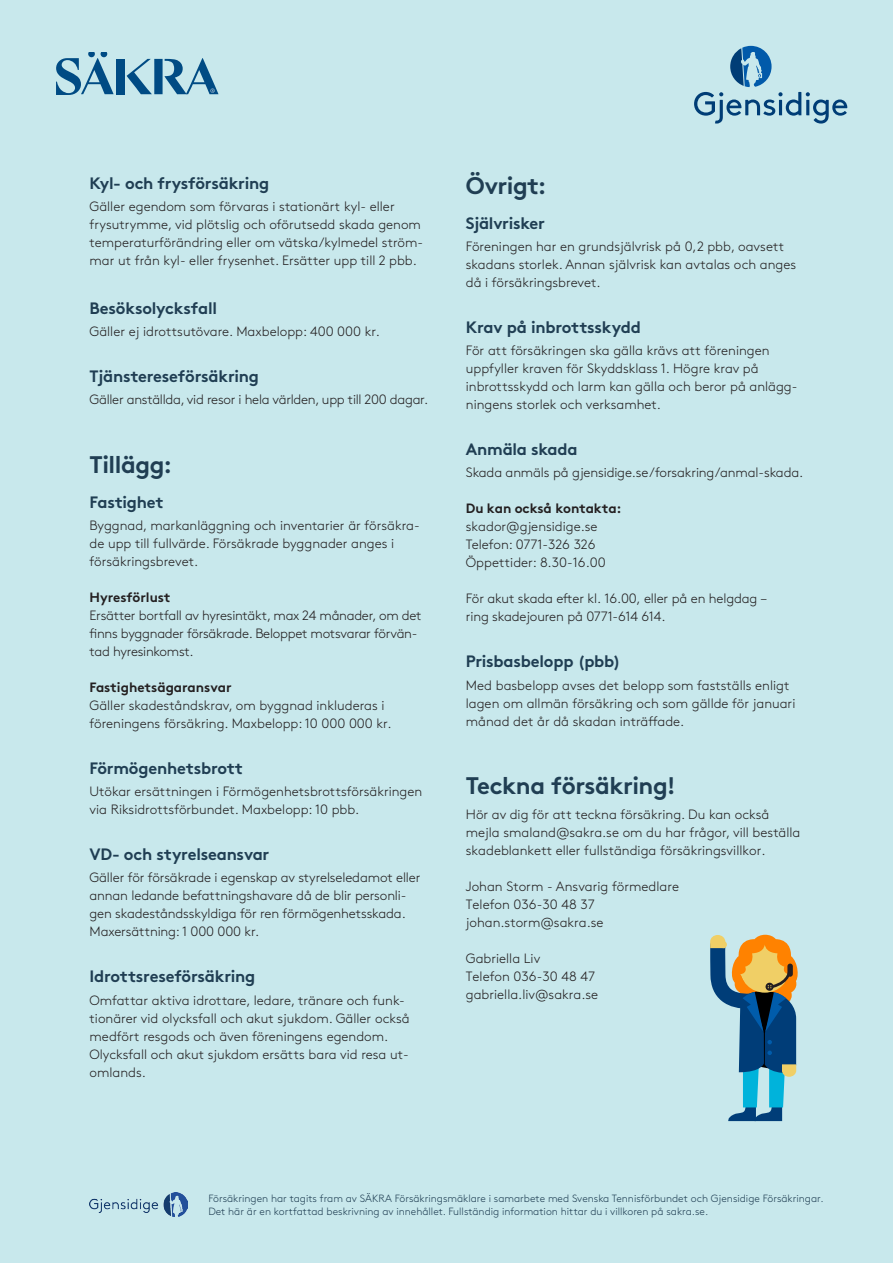
<style>
.page{position:relative;width:893px;height:1263px;background:#c8e8ec}
.page>*{position:absolute;margin:0;border:0;box-sizing:border-box;transform-origin:0 0}
.Brödtext_G{font:700 24px "Gjen Brown OT";letter-spacing:-.02em;color:#203e53}
.Overskrift{font:700 24px "Gjen Brown OT";letter-spacing:-.02em;color:#203e53}
.Rubrik_2{font:700 16.5px "Gjen Brown OT";letter-spacing:-.015em;color:#203e53}
.Brödtext_G-2{font:700 16.5px "Gjen Brown OT";letter-spacing:-.015em;color:#203e53}
.Brödtext_G-3{font:300 13.5px/18px "Gjen Brown OT";color:#231f20}
.Brødtekst{font:300 13.5px/18px "Gjen Brown OT";color:#231f20}
.Brødtekst_Bold{font:300 13.5px/18px "Gjen Brown OT";color:#231f20}
.Brødtekst-2{font:300 13.5px/18px "Gjen Brown OT";letter-spacing:-.02em;color:#231f20}
.Brødtekst-3{font:700 13.5px "Gjen Brown OT";color:#231f20}
.t1{font:300 10.5px/13.5px "Gjen Brown OT";color:#203e53}
.t2{font:700 10.5px "Verlag";color:#57585a}
.s1{font-weight:700}
</style>
<div class="page">
<img style="left:89px;top:1192px;width:98px;height:24px">
<svg style="left:694px;top:46px;width:153px;height:78px"></svg>
<svg style="left:56px;top:53px;width:58px;height:42px"></svg>
<div style="left:116px;top:59px;width:9px;height:35px;background:#004b84"></div>
<svg style="left:127px;top:58px;width:91px;height:36px"></svg>
<svg style="left:710px;top:935px;width:88px;height:186px"></svg>
<div style="left:720px;top:941px;width:7px;height:7px;background:#f0cf66;border-radius:50%"></div>
<p class="Rubrik_2" style="left:90px;top:169px;width:181px">Kyl- och frysförsäkring</p>
<p class="Brødtekst_Bold" style="left:90px;top:196px;width:335px">Gäller egendom som förvaras i stationärt kyl- eller frysutrymme, vid plötslig och oförutsedd skada genom temperaturförändring eller om vätska/kylmedel ström&shy;mar ut från kyl- eller frysenhet. Ersätter upp till 2 pbb.</p>
<p class="Rubrik_2" style="left:90px;top:295px;width:129px">Besöksolycksfall</p>
<p class="Brødtekst" style="left:90px;top:321px;width:292px">Gäller ej idrottsutövare. Maxbelopp: 400 000 kr.</p>
<p class="Rubrik_2" style="left:90px;top:363px;width:171px">Tjänstereseförsäkring</p>
<p class="Brødtekst-2" style="left:90px;top:390px;width:340px">Gäller anställda, vid resor i hela världen, upp till 200 dagar.</p>
<p class="Overskrift" style="left:90px;top:445px;width:84px">Tillägg:</p>
<p class="Rubrik_2" style="left:90px;top:488px;width:76px">Fastighet</p>
<p class="Brødtekst" style="left:90px;top:515px;width:332px">Byggnad, markanläggning och inventarier är försäkra&shy;de upp till fullvärde. Försäkrade byggnader anges i försäkringsbrevet.</p>
<p class="Brødtekst-3" style="left:90px;top:586px;width:82px">Hyresförlust</p>
<p class="Brødtekst-2" style="left:90px;top:605px;width:334px">Ersätter bortfall av hyresintäkt, max 24 månader, om det finns byggnader försäkrade. Beloppet motsvarar förvän&shy;tad hyresinkomst.</p>
<p class="Brødtekst-3" style="left:90px;top:676px;width:144px">Fastighetsägaransvar</p>
<p class="Brødtekst" style="left:90px;top:695px;width:303px">Gäller skadeståndskrav, om byggnad inkluderas i föreningens försäkring. Maxbelopp: 10 000 000 kr.</p>
<p class="Rubrik_2" style="left:90px;top:755px;width:155px">Förmögenhetsbrott</p>
<p class="Brødtekst" style="left:90px;top:781px;width:334px">Utökar ersättningen i Förmögenhetsbrottsförsäkringen via Riksidrottsförbundet. Maxbelopp: 10 pbb.</p>
<p class="Rubrik_2" style="left:90px;top:841px;width:181px">VD- och styrelseansvar</p>
<p class="Brødtekst" style="left:90px;top:868px;width:332px">Gäller för försäkrade i egenskap av styrelseledamot eller annan ledande befattningshavare då de blir personli&shy;gen skadeståndsskyldiga för ren förmögenhetsskada.<br>Maxersättning: 1 000 000 kr.</p>
<p class="Rubrik_2" style="left:90px;top:963px;width:167px">Idrottsreseförsäkring</p>
<p class="Brødtekst" style="left:90px;top:990px;width:322px">Omfattar aktiva idrottare, ledare, tränare och funk&shy;tionärer vid olycksfall och akut sjukdom. Gäller också medfört resgods och även föreningens egendom.<br>Olycksfall och akut sjukdom ersätts bara vid resa ut&shy;omlands.</p>
<p class="Brödtext_G" style="left:466px;top:166px;width:82px">Övrigt:</p>
<p class="Brödtext_G-2" style="left:466px;top:209px;width:81px">Självrisker</p>
<p class="Brödtext_G-3" style="left:466px;top:236px;width:332px">Föreningen har en grundsjälvrisk på 0,2 pbb, oavsett skadans storlek. Annan självrisk kan avtalas och anges då i försäkringsbrevet.</p>
<p class="Brödtext_G-2" style="left:466px;top:314px;width:176px">Krav på inbrottsskydd</p>
<p class="Brödtext_G-3" style="left:466px;top:340px;width:333px">För att försäkringen ska gälla krävs att föreningen uppfyller kraven för Skyddsklass 1. Högre krav på inbrottsskydd och larm kan gälla och beror på anlägg&shy;ningens storlek och verksamhet.</p>
<p class="Brödtext_G-2" style="left:466px;top:436px;width:113px">Anmäla skada</p>
<p class="Brödtext_G-3" style="left:466px;top:463px;width:339px">Skada anmäls på gjensidige.se/forsakring/anmal-skada.</p>
<p class="Brödtext_G-3" style="left:466px;top:499px;width:157px"><span class="s1">Du kan också kontakta: </span>skador@gjensidige.se<br>Telefon: 0771-326 326<br>Öppettider: 8.30-16.00</p>
<p class="Brödtext_G-3" style="left:466px;top:589px;width:302px">För akut skada efter kl. 16.00, eller på en helgdag – ring skadejouren på 0771-614 614.</p>
<p class="Brödtext_G-2" style="left:466px;top:648px;width:156px">Prisbasbelopp (pbb)</p>
<p class="Brödtext_G-3" style="left:466px;top:675px;width:331px">Med basbelopp avses det belopp som fastställs enligt lagen om allmän försäkring och som gällde för januari månad det år då skadan inträffade.</p>
<p class="Brödtext_G" style="left:466px;top:767px;width:211px">Teckna försäkring!</p>
<p class="Brödtext_G-3" style="left:466px;top:804px;width:336px">Hör av dig för att teckna försäkring. Du kan också mejla smaland@sakra.se om du har frågor, vill beställa skadeblankett eller fullständiga försäkringsvillkor.</p>
<p class="Brödtext_G-3" style="left:466px;top:876px;width:215px">Johan Storm - Ansvarig förmedlare<br>Telefon 036-30 48 37 johan.storm@sakra.se</p>
<p class="Brödtext_G-3" style="left:466px;top:948px;width:134px">Gabriella Liv<br>Telefon 036-30 48 47 gabriella.liv@sakra.se</p>
<p class="t1" style="left:208px;top:1190px;width:617px">Försäkringen har tagits fram av SÄKRA Försäkringsmäklare i samarbete med Svenska Tennisförbundet och Gjensidige Försäkringar.<br>Det här är en kortfattad beskrivning av innehållet. Fullständig information hittar du i villkoren på sakra.se.</p>
<p class="t2" style="left:710px;top:1193px;width:95px">Mäklarbrev sida 3 av 3</p>
</div>
